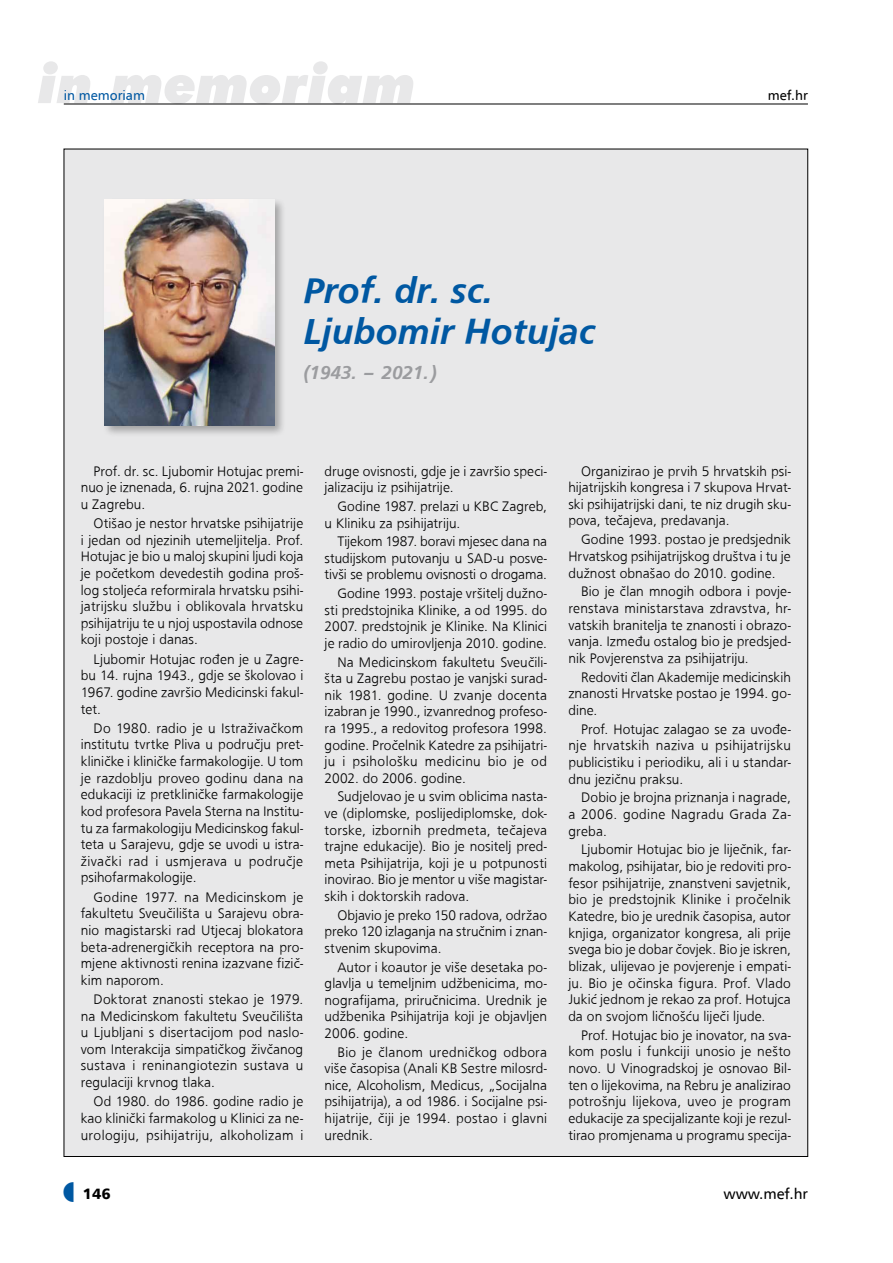
<style>
.page{position:relative;width:893px;height:1263px;background:#fff}
.page>*{position:absolute;margin:0;border:0;box-sizing:border-box;transform-origin:0 0}
.t1{font:italic 900 54px "Futura BT";color:#e8e8e9}
.t2{font:500 37.5px/40.5px "Frugal Sans Bold Italic DTC";color:#0058a2}
.t3{font:500 19.5px "Frugal Sans Bold Italic DTC";color:#9b9c9f}
.t4{font:15px "A Frutiger";color:#000}
.t5{font:900 15px "A Frutiger";color:#000}
.t6{font:500 14.25px/16.6px "Frugal Sans Light DTC";letter-spacing:.005em;color:#000;text-align:justify}
.t7{font:13.5px "A Frutiger";color:#0058a2}
.t8{font:13.5px "A Frutiger";color:#000}
</style>
<div class="page">
<hr style="left:64px;top:104px;width:744px;height:1px;background:#000">
<div style="left:64px;top:149px;width:744px;height:1007px;background:#e8e8e9"></div>
<div style="left:102px;top:198px;width:185px;height:239px;background:#000;opacity:.3"></div>
<img style="left:104px;top:200px;width:170px;height:225px">
<h1 class="t1" style="left:38px;top:51px;width:379px">in memoriam</h1>
<p class="t7" style="left:64px;top:87px;width:83px">in memoriam</p>
<p class="t8" style="left:768px;top:87px;width:42px">mef.hr</p>
<h2 class="t2" style="left:303px;top:270px;width:293px">Prof. dr. sc.<br>Ljubomir Hotujac</h2>
<h3 class="t3" style="left:303px;top:361px;width:135px">(1943. – 2021.)</h3>
<p class="t6" style="left:81px;top:462px;width:224px;text-indent:13px">Prof. dr. sc. Ljubomir Hotujac premi&shy;nuo je iznenada, 6. rujna 2021. godine u Zagrebu.</p>
<p class="t6" style="left:81px;top:515px;width:224px;text-indent:13px">Otišao je nestor hrvatske psihijatrije i jedan od njezinih utemeljitelja. Prof.<br>Hotujac je bio u maloj skupini ljudi koja je početkom devedestih godina proš&shy;log stoljeća reformirala hrvatsku psihi&shy;jatrijsku službu i oblikovala hrvatsku psihijatriju te u njoj uspostavila odnose koji postoje i danas.</p>
<p class="t6" style="left:81px;top:650px;width:224px;text-indent:13px">Ljubomir Hotujac rođen je u Zagre&shy;bu 14. rujna 1943., gdje se školovao i 1967. godine završio Medicinski fakul&shy;tet.</p>
<p class="t6" style="left:81px;top:719px;width:224px;text-indent:13px">Do 1980. radio je u Istraživačkom institutu tvrtke Pliva u području pret&shy;kliničke i kliničke farmakologije. U tom je razdoblju proveo godinu dana na edukaciji iz pretkliničke farmakologije kod profesora Pavela Sterna na Institu&shy;tu za farmakologiju Medicinskog fakul&shy;teta u Sarajevu, gdje se uvodi u istra&shy;živački rad i usmjerava u područje psihofarmakologije.</p>
<p class="t6" style="left:81px;top:888px;width:224px;text-indent:13px">Godine 1977. na Medicinskom je fakultetu Sveučilišta u Sarajevu obra&shy;nio magistarski rad Utjecaj blokatora beta-adrenergičkih receptora na pro&shy;mjene aktivnosti renina izazvane fizič&shy;kim naporom.</p>
<p class="t6" style="left:81px;top:991px;width:224px;text-indent:13px">Doktorat znanosti stekao je 1979. na Medicinskom fakultetu Sveučilišta u Ljubljani s disertacijom pod naslo&shy;vom Interakcija simpatičkog živčanog sustava i reninangiotezin sustava u regulaciji krvnog tlaka.</p>
<p class="t6" style="left:81px;top:1093px;width:224px;text-indent:13px">Od 1980. do 1986. godine radio je kao klinički farmakolog u Klinici za ne&shy;urologiju, psihijatriju, alkoholizam i</p>
<p class="t6" style="left:325px;top:462px;width:224px">druge ovisnosti, gdje je i završio speci&shy;jalizaciju iz psihijatrije.</p>
<p class="t6" style="left:325px;top:498px;width:224px;text-indent:13px">Godine 1987. prelazi u KBC Zagreb, u Kliniku za psihijatriju.</p>
<p class="t6" style="left:325px;top:533px;width:224px;text-indent:13px">Tijekom 1987. boravi mjesec dana na studijskom putovanju u SAD-u posve&shy;tivši se problemu ovisnosti o drogama.</p>
<p class="t6" style="left:325px;top:585px;width:224px;text-indent:13px">Godine 1993. postaje vršitelj dužno&shy;sti predstojnika Klinike, a od 1995. do 2007. predstojnik je Klinike. Na Klinici je radio do umirovljenja 2010. godine.</p>
<p class="t6" style="left:325px;top:653px;width:224px;text-indent:13px">Na Medicinskom fakultetu Sveučili&shy;šta u Zagrebu postao je vanjski surad&shy;nik 1981. godine. U zvanje docenta izabran je 1990., izvanrednog profeso&shy;ra 1995., a redovitog profesora 1998. godine. Pročelnik Katedre za psihijatri&shy;ju i psihološku medicinu bio je od 2002. do 2006. godine.</p>
<p class="t6" style="left:325px;top:788px;width:224px;text-indent:13px">Sudjelovao je u svim oblicima nasta&shy;ve (diplomske, poslijediplomske, dok&shy;torske, izbornih predmeta, tečajeva trajne edukacije). Bio je nositelj pred&shy;meta Psihijatrija, koji je u potpunosti inovirao. Bio je mentor u više magistar&shy;skih i doktorskih radova.</p>
<p class="t6" style="left:325px;top:906px;width:224px;text-indent:13px">Objavio je preko 150 radova, održao preko 120 izlaganja na stručnim i znan&shy;stvenim skupovima.</p>
<p class="t6" style="left:325px;top:958px;width:224px;text-indent:13px">Autor i koautor je više desetaka po&shy;glavlja u temeljnim udžbenicima, mo&shy;nografijama, priručnicima. Urednik je udžbenika Psihijatrija koji je objavljen 2006. godine.</p>
<p class="t6" style="left:325px;top:1043px;width:224px;text-indent:13px">Bio je članom uredničkog odbora više časopisa (Anali KB Sestre milosrd&shy;nice, Alcoholism, Medicus, „Socijalna psihijatrija), a od 1986. i Socijalne psi&shy;hijatrije, čiji je 1994. postao i glavni urednik.</p>
<p class="t6" style="left:568px;top:462px;width:224px;text-indent:13px">Organizirao je prvih 5 hrvatskih psi&shy;hijatrijskih kongresa i 7 skupova Hrvat&shy;ski psihijatrijski dani, te niz drugih sku&shy;pova, tečajeva, predavanja.</p>
<p class="t6" style="left:568px;top:531px;width:224px;text-indent:13px">Godine 1993. postao je predsjednik Hrvatskog psihijatrijskog društva i tu je dužnost obnašao do 2010. godine.</p>
<p class="t6" style="left:568px;top:583px;width:224px;text-indent:13px">Bio je član mnogih odbora i povje&shy;renstava ministarstava zdravstva, hr&shy;vatskih branitelja te znanosti i obrazo&shy;vanja. Između ostalog bio je predsjed&shy;nik Povjerenstva za psihijatriju.</p>
<p class="t6" style="left:568px;top:668px;width:224px;text-indent:13px">Redoviti član Akademije medicinskih znanosti Hrvatske postao je 1994. go&shy;dine.</p>
<p class="t6" style="left:568px;top:720px;width:224px;text-indent:13px">Prof. Hotujac zalagao se za uvođe&shy;nje hrvatskih naziva u psihijatrijsku publicistiku i periodiku, ali i u standar&shy;dnu jezičnu praksu.</p>
<p class="t6" style="left:568px;top:789px;width:224px;text-indent:13px">Dobio je brojna priznanja i nagrade, a 2006. godine Nagradu Grada Za&shy;greba.</p>
<p class="t6" style="left:568px;top:841px;width:224px;text-indent:13px">Ljubomir Hotujac bio je liječnik, far&shy;makolog, psihijatar, bio je redoviti pro&shy;fesor psihijatrije, znanstveni savjetnik, bio je predstojnik Klinike i pročelnik Katedre, bio je urednik časopisa, autor knjiga, organizator kongresa, ali prije svega bio je dobar čovjek. Bio je iskren, blizak, ulijevao je povjerenje i empati&shy;ju. Bio je očinska figura. Prof. Vlado Jukić jednom je rekao za prof. Hotujca da on svojom ličnošću liječi ljude.</p>
<p class="t6" style="left:568px;top:1026px;width:224px;text-indent:13px">Prof. Hotujac bio je inovator, na sva&shy;kom poslu i funkciji unosio je nešto novo. U Vinogradskoj je osnovao Bil&shy;ten o lijekovima, na Rebru je analizirao potrošnju lijekova, uveo je program edukacije za specijalizante koji je rezul&shy;tirao promjenama u programu specija-</p>
<p class="t5" style="left:83px;top:1184px;width:29px">146</p>
<p class="t4" style="left:724px;top:1185px;width:86px">www.mef.hr</p>
</div>
